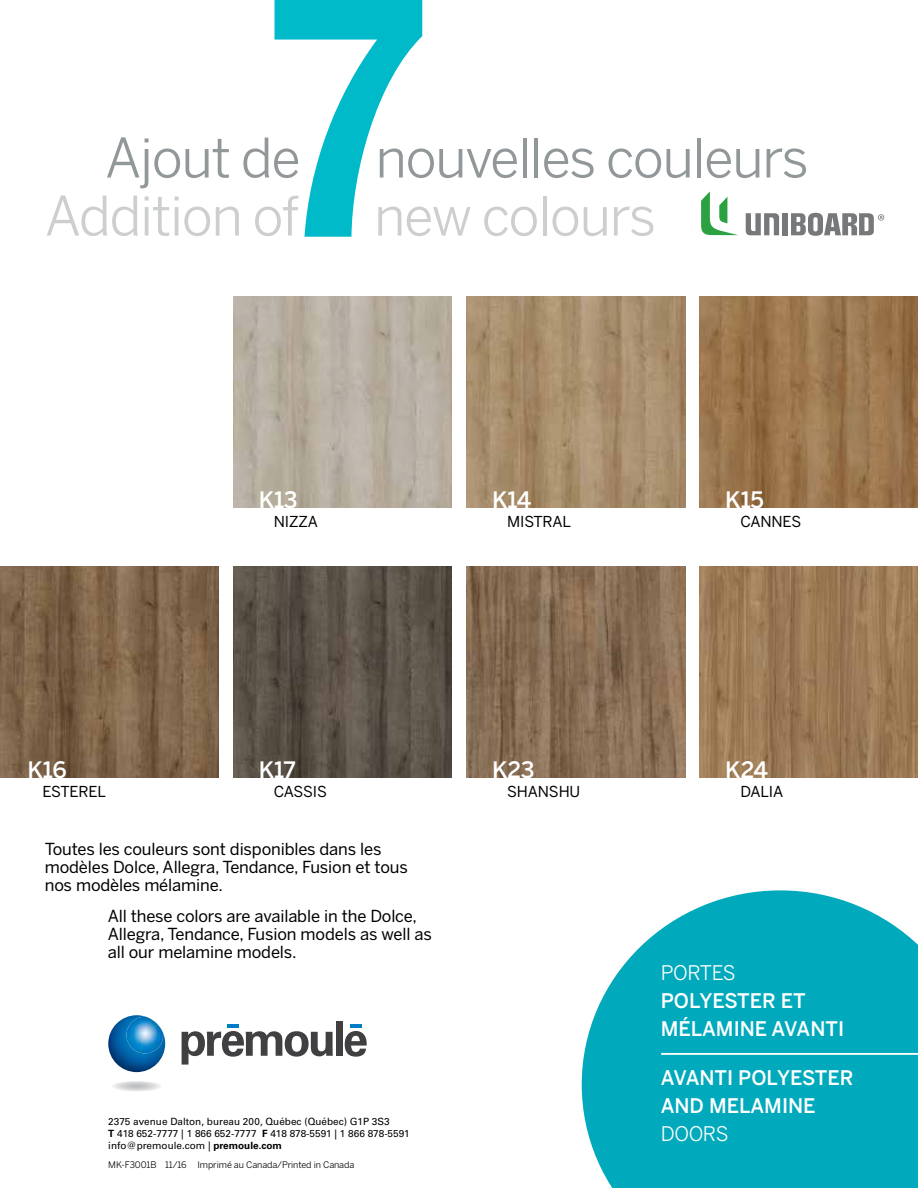
<style>
.page{position:relative;width:918px;height:1188px;background:#fff}
.page>*{position:absolute;margin:0;border:0;box-sizing:border-box;transform-origin:0 0}
.t1{font:54px "Benton Sans";letter-spacing:-.025em;color:#929799}
.t2{font:54px "Benton Sans";letter-spacing:-.025em;color:#cccecf}
.t3{font:500 22.5px "Benton Sans";letter-spacing:-.01em;color:#fff}
.t4{font:500 19.95px/28px "Benton Sans";color:#fff}
.t5{font:19.95px "Benton Sans";letter-spacing:-.02em;color:#fff}
.t6{font:16.5px/18px "Benton Sans";letter-spacing:-.01em;color:#000}
.t7{font:15px "Benton Sans";letter-spacing:-.01em;color:#000}
.t8{font:10.05px/12px "Univers";color:#000}
.t9{font:9px "Benton Sans";letter-spacing:-.01em;color:#000}
.s1{font-weight:700}
</style>
<div class="page">
<svg style="left:274px;top:0;width:148px;height:237px"></svg>
<svg style="left:791px;top:213px;width:93px;height:23px"></svg>
<div style="left:782px;top:213px;width:6px;height:22px;background:#76787a"></div>
<svg style="left:746px;top:213px;width:33px;height:22px"></svg>
<svg style="left:701px;top:191px;width:36px;height:44px"></svg>
<img style="left:0;top:566px;width:219px;height:212px">
<img style="left:233px;top:566px;width:219px;height:212px">
<img style="left:233px;top:296px;width:219px;height:212px">
<img style="left:466px;top:566px;width:219px;height:212px">
<img style="left:466px;top:296px;width:219px;height:212px">
<img style="left:700px;top:566px;width:218px;height:212px">
<img style="left:700px;top:296px;width:218px;height:212px">
<svg style="left:582px;top:890px;width:336px;height:298px;background:#21b5c4"></svg>
<hr style="left:661px;top:1053px;width:257px;height:2px;background:#fff">
<div style="left:336px;top:1021px;width:6px;height:35px;background:#404042"></div>
<svg style="left:182px;top:1025px;width:151px;height:40px"></svg>
<svg style="left:345px;top:1025px;width:22px;height:32px"></svg>
<img style="left:108px;top:1015px;width:57px;height:57px">
<img style="left:126px;top:1017px;width:37px;height:36px">
<h1 class="t1" style="left:105px;top:126px;width:197px">Ajout de</h1>
<h1 class="t1" style="left:375px;top:126px;width:435px">nouvelles couleurs</h1>
<h1 class="t2" style="left:45px;top:184px;width:256px">Addition of</h1>
<h1 class="t2" style="left:374px;top:184px;width:284px">new colours</h1>
<h2 class="t3" style="left:259px;top:486px;width:40px">K13</h2>
<p class="t7" style="left:274px;top:513px;width:46px">NIZZA</p>
<h2 class="t3" style="left:492px;top:486px;width:41px">K14</h2>
<p class="t7" style="left:507px;top:513px;width:65px">MISTRAL</p>
<h2 class="t3" style="left:725px;top:486px;width:40px">K15</h2>
<p class="t7" style="left:740px;top:513px;width:62px">CANNES</p>
<h2 class="t3" style="left:27px;top:756px;width:41px">K16</h2>
<p class="t7" style="left:43px;top:783px;width:65px">ESTEREL</p>
<h2 class="t3" style="left:259px;top:756px;width:39px">K17</h2>
<p class="t7" style="left:274px;top:783px;width:55px">CASSIS</p>
<h2 class="t3" style="left:492px;top:756px;width:44px">K23</h2>
<p class="t7" style="left:507px;top:783px;width:75px">SHANSHU</p>
<h2 class="t3" style="left:725px;top:756px;width:44px">K24</h2>
<p class="t7" style="left:740px;top:783px;width:44px">DALIA</p>
<p class="t6" style="left:45px;top:840px;width:365px">Toutes les couleurs sont disponibles dans les modèles Dolce, Allegra, Tendance, Fusion et tous nos modèles mélamine.</p>
<p class="t6" style="left:108px;top:907px;width:326px">All these colors are available in the Dolce,<br>Allegra, Tendance, Fusion models as well as all our melamine models.</p>
<p class="t8" style="left:108px;top:1115px;width:303px">2375 avenue Dalton, bureau 200, Québec (Québec) G1P 3S3<br><span class="s1">T</span> 418 652-7777 | 1 866 652-7777 <span class="s1">F</span> 418 878-5591 | 1 866 878-5591 info@premoule.com | <span class="s1">premoule.com</span></p>
<p class="t9" style="left:108px;top:1160px;width:248px">MK-F3001B 11/16 Imprimé au Canada/Printed in Canada</p>
<p class="t5" style="left:661px;top:960px;width:77px">PORTES</p>
<p class="t4" style="left:661px;top:986px;width:185px">POLYESTER ET<br>MÉLAMINE AVANTI</p>
<p class="t4" style="left:661px;top:1064px;width:194px">AVANTI POLYESTER<br>AND MELAMINE</p>
<p class="t5" style="left:661px;top:1122px;width:69px">DOORS</p>
</div>
